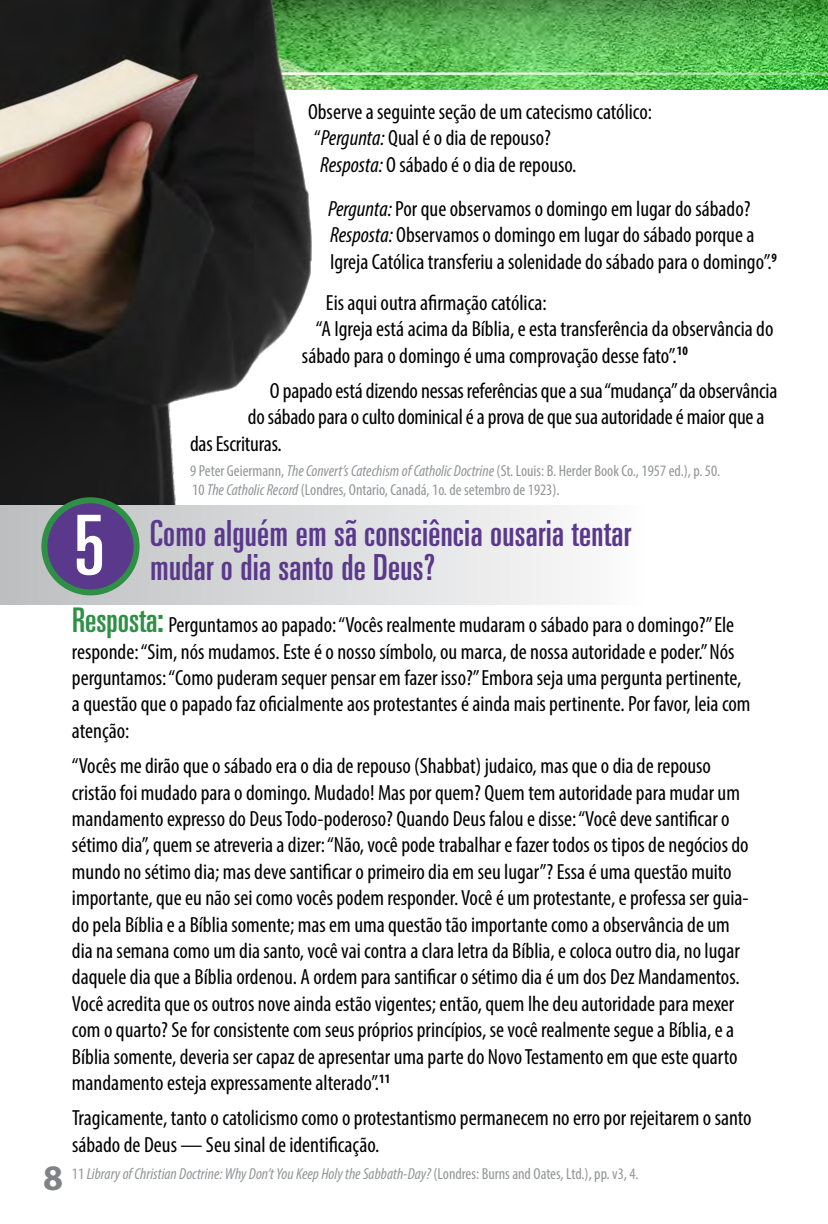
<style>
.page{position:relative;width:828px;height:1224px;background:#fff}
.page>*{position:absolute;margin:0;border:0;box-sizing:border-box;transform-origin:0 0}
.t1{font:ultra-condensed 83px "Univers";color:#fff}
.t2{font:ultra-condensed 36px/34px "Univers";letter-spacing:.01em;color:#5a388c}
.t3{font:700 36px "Myriad Pro";color:#808285}
.t4{font:condensed 22px/26.4px "Myriad Pro";color:#000}
.t5{font:condensed 16px/19.2px "Myriad Pro";color:#939598}
.t6{font:italic condensed 16px "Myriad Pro";color:#939598}
.s1{font-style:italic}
.s2{font-family:"Univers";font-stretch:ultra-condensed;font-size:34px;color:#2e9045}
.s3{font-style:normal}
</style>
<div class="page">
<img style="left:338px;top:0;width:490px;height:90px">
<img style="left:0;top:0;width:338px;height:506px">
<div style="left:0;top:506px;width:644px;height:98px;background:linear-gradient(to right,#b4bbb9,#fffcfe)"></div>
<div style="left:44px;top:500px;width:93px;height:92px;background:#5a388c;border-radius:50%"></div>
<div style="left:41px;top:497px;width:99px;height:98px;border:6px solid #2e9045;border-radius:50%"></div>
<h2 class="t3" style="left:43px;top:1155px;width:21px">8</h2>
<p class="t4" style="left:308px;top:98px;width:346px">Observe a seguinte seção de um catecismo católico: “<span class="s1">Pergunta:</span> Qual é o dia de repouso?<br><span class="s1">Resposta:</span> O sábado é o dia de repouso.</p>
<p class="t4" style="left:328px;top:195px;width:451px"><span class="s1">Pergunta:</span> Por que observamos o domingo em lugar do sábado?<br><span class="s1">Resposta:</span> Observamos o domingo em lugar do sábado porque a<br>Igreja Católica transferiu a solenidade do sábado para o domingo”.<sup>9</sup></p>
<p class="t4" style="left:326px;top:289px;width:222px">Eis aqui outra afirmação católica:</p>
<p class="t4" style="left:316px;top:315px;width:459px">“A Igreja está acima da Bíblia, e esta transferência da observância do</p>
<p class="t4" style="left:302px;top:342px;width:387px">sábado para o domingo é uma comprovação desse fato”.<sup>10</sup></p>
<p class="t4" style="left:270px;top:377px;width:509px">O papado está dizendo nessas referências que a sua “mudança” da observância</p>
<p class="t4" style="left:248px;top:404px;width:518px">do sábado para o culto dominical é a prova de que sua autoridade é maior que a</p>
<p class="t4" style="left:190px;top:430px;width:93px">das Escrituras.</p>
<p class="t5" style="left:190px;top:461px;width:532px">9 Peter Geiermann, <span class="s1">The Convert’s Catechism of Catholic Doctrine</span> (St. Louis: B. Herder Book Co., 1957 ed.), p. 50.<br>10 <span class="s1">The Catholic Record</span> (Londres, Ontario, Canadá, 1o. de setembro de 1923).</p>
<h1 class="t1" style="left:74px;top:498px;width:32px">5</h1>
<h2 class="t2" style="left:150px;top:516px;width:483px">Como alguém em sã consciência ousaria tentar mudar o dia santo de Deus?</h2>
<p class="t4" style="left:72px;top:611px;width:680px"><span class="s2">Resposta:</span> Perguntamos ao papado: “Vocês realmente mudaram o sábado para o domingo?” Ele responde: “Sim, nós mudamos. Este é o nosso símbolo, ou marca, de nossa autoridade e poder.” Nós perguntamos: “Como puderam sequer pensar em fazer isso?” Embora seja uma pergunta pertinente, a questão que o papado faz oficialmente aos protestantes é ainda mais pertinente. Por favor, leia com atenção:</p>
<p class="t4" style="left:72px;top:752px;width:678px">“Vocês me dirão que o sábado era o dia de repouso (Shabbat) judaico, mas que o dia de repouso cristão foi mudado para o domingo. Mudado! Mas por quem? Quem tem autoridade para mudar um mandamento expresso do Deus Todo-poderoso? Quando Deus falou e disse: “Você deve santificar o sétimo dia”, quem se atreveria a dizer: “Não, você pode trabalhar e fazer todos os tipos de negócios do mundo no sétimo dia; mas deve santificar o primeiro dia em seu lugar”? Essa é uma questão muito importante, que eu não sei como vocês podem responder. Você é um protestante, e professa ser guia&shy;do pela Bíblia e a Bíblia somente; mas em uma questão tão importante como a observância de um dia na semana como um dia santo, você vai contra a clara letra da Bíblia, e coloca outro dia, no lugar daquele dia que a Bíblia ordenou. A ordem para santificar o sétimo dia é um dos Dez Mandamentos.<br>Você acredita que os outros nove ainda estão vigentes; então, quem lhe deu autoridade para mexer com o quarto? Se for consistente com seus próprios princípios, se você realmente segue a Bíblia, e a Bíblia somente, deveria ser capaz de apresentar uma parte do Novo Testamento em que este quarto mandamento esteja expressamente alterado”.<sup>11</sup></p>
<p class="t4" style="left:72px;top:1105px;width:681px">Tragicamente, tanto o catolicismo como o protestantismo permanecem no erro por rejeitarem o santo sábado de Deus — Seu sinal de identificação.</p>
<p class="t6" style="left:72px;top:1164px;width:568px"><span class="s3">11</span> Library of Christian Doctrine: Why Don’t You Keep Holy the Sabbath-Day? <span class="s3">(Londres: Burns and Oates, Ltd.), pp. v3, 4.</span></p>
</div>
